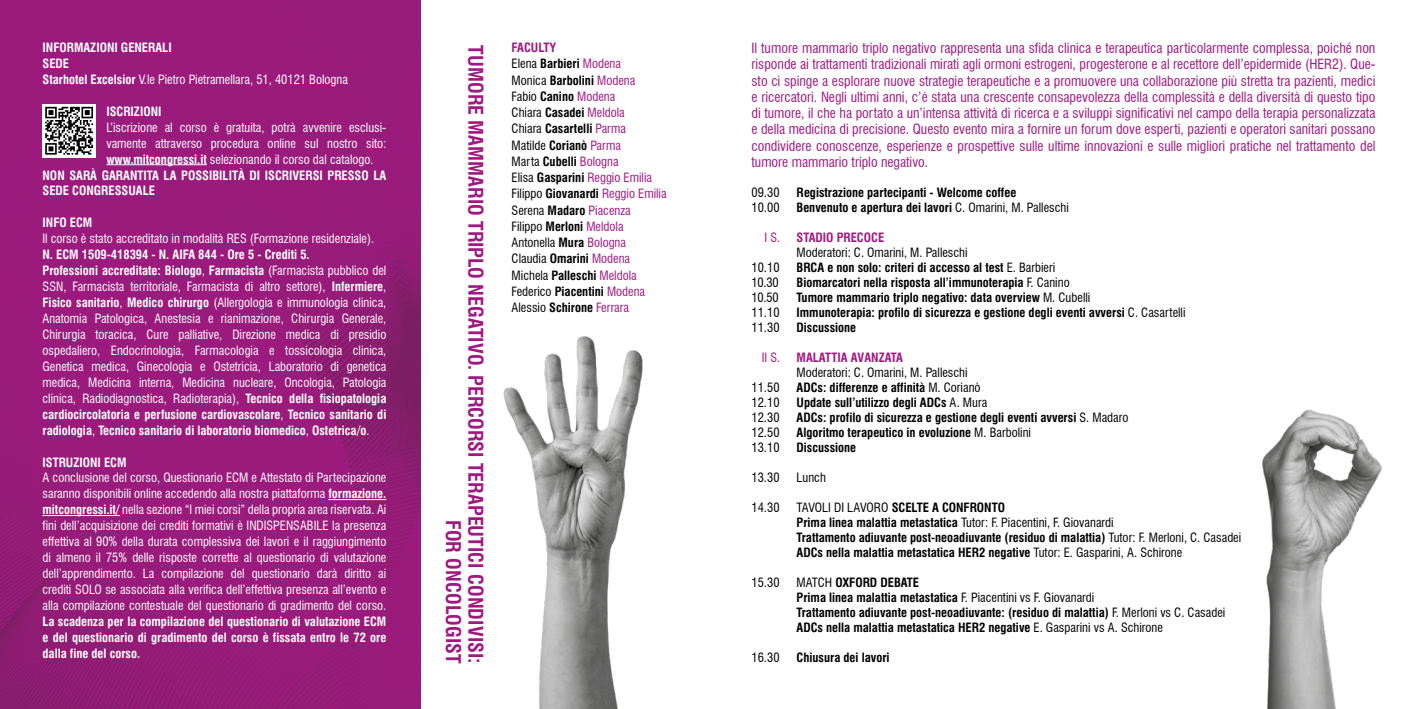
<style>
.page{position:relative;width:1418px;height:709px;background:#fff}
.page>*{position:absolute;margin:0;border:0;box-sizing:border-box;transform-origin:0 0}
.t1{font:700 condensed 19.75px/22.2px "Swiss 721 BT";letter-spacing:.005em;color:#a01881;text-align:right}
.t2{font:condensed 13.75px/16.2px "Swiss 721 BT";color:#a01881;text-align:justify}
.t3{font:condensed 12.5px/15.9px "Swiss 721 BT";color:#fff}
.t4{font:700 condensed 12.5px/16.2px "Swiss 721 BT";color:#000}
.t5{font:700 condensed 12.5px/16px "Swiss 721 BT";color:#fff}
.t6{font:condensed 12.5px "Swiss 721 BT";color:#000}
.t7{font:700 condensed 12.5px "Swiss 721 BT";color:#a01881}
.t8{font:condensed 12.5px "Swiss 721 BT";color:#a01881}
.s1{font-weight:400}
.s2{font-weight:700}
.s3{color:#a01881}
.s4{font-weight:400;color:#a01881}
</style>
<div class="page">
<img style="left:0;top:0;width:420px;height:709px">
<hr style="left:106px;top:164px;width:101px;height:1px;background:#fff">
<hr style="left:328px;top:499px;width:58px;height:1px;background:#fff">
<hr style="left:43px;top:515px;width:77px;height:1px;background:#fff">
<div style="left:43px;top:104px;width:53px;height:53px;background:#fff"></div>
<svg style="left:45px;top:107px;width:48px;height:48px"></svg>
<img style="left:503px;top:336px;width:140px;height:373px">
<img style="left:1262px;top:409px;width:120px;height:300px">
<p class="t5" style="left:43px;top:39px;width:307px">INFORMAZIONI GENERALI<br>SEDE<br>Starhotel Excelsior <span class="s1">V.le Pietro Pietramellara, 51, 40121 Bologna</span></p>
<p class="t5" style="left:106px;top:103px;width:57px">ISCRIZIONI</p>
<p class="t3" style="left:106px;top:119px;width:281px">L’iscrizione al corso è gratuita, potrà avvenire esclusi-</p>
<p class="t3" style="left:106px;top:135px;width:281px">vamente attraverso procedura online sul nostro sito:</p>
<p class="t3" style="left:106px;top:151px;width:269px"><span class="s2">www.mitcongressi.it</span> selezionando il corso dal catalogo.</p>
<p class="t5" style="left:43px;top:167px;width:345px">NON SARÀ GARANTITA LA POSSIBILITÀ DI ISCRIVERSI PRESSO LA</p>
<p class="t5" style="left:43px;top:183px;width:114px">SEDE CONGRESSUALE</p>
<p class="t5" style="left:43px;top:215px;width:51px">INFO ECM</p>
<p class="t3" style="left:43px;top:231px;width:333px">Il corso è stato accreditato in modalità RES (Formazione residenziale).</p>
<p class="t3" style="left:43px;top:247px;width:345px"><span class="s2">N. ECM 1509-418394 - N. AIFA 844 - Ore 5 - Crediti 5.<br>Professioni accreditate: Biologo</span>, <span class="s2">Farmacista</span> (Farmacista pubblico del SSN, Farmacista territoriale, Farmacista di altro settore), <span class="s2">Infermiere</span>, <span class="s2">Fisico sanitario</span>, <span class="s2">Medico chirurgo</span> (Allergologia e immunologia clinica, Anatomia Patologica, Anestesia e rianimazione, Chirurgia Generale, Chirurgia toracica, Cure palliative, Direzione medica di presidio ospedaliero, Endocrinologia, Farmacologia e tossicologia clinica, Genetica medica, Ginecologia e Ostetricia, Laboratorio di genetica medica, Medicina interna, Medicina nucleare, Oncologia, Patologia clinica, Radiodiagnostica, Radioterapia), <span class="s2">Tecnico della fisiopatologia cardiocircolatoria e perfusione cardiovascolare</span>, <span class="s2">Tecnico sanitario di radiologia</span>, <span class="s2">Tecnico sanitario di laboratorio biomedico</span>, <span class="s2">Ostetrica/o</span>.</p>
<p class="t5" style="left:43px;top:454px;width:86px">ISTRUZIONI ECM</p>
<p class="t3" style="left:43px;top:470px;width:345px;text-align:justify">A conclusione del corso, Questionario ECM e Attestato di Partecipazione saranno disponibili online accedendo alla nostra piattaforma <span class="s2">formazione. mitcongressi.it/</span> nella sezione “I miei corsi” della propria area riservata. Ai fini dell’acquisizione dei crediti formativi è INDISPENSABILE la presenza effettiva al 90% della durata complessiva dei lavori e il raggiungimento di almeno il 75% delle risposte corrette al questionario di valutazione dell’apprendimento. La compilazione del questionario darà diritto ai crediti SOLO se associata alla verifica dell’effettiva presenza all’evento e alla compilazione contestuale del questionario di gradimento del corso.</p>
<p class="t5" style="left:43px;top:613px;width:345px;text-align:justify">La scadenza per la compilazione del questionario di valutazione ECM e del questionario di gradimento del corso è fissata entro le 72 ore dalla fine del corso.</p>
<h1 class="t1" style="left:486px;top:45px;width:620px;rotate:90deg">TUMORE MAMMARIO TRIPLO NEGATIVO. PERCORSI TERAPEUTICI CONDIVISI:<br>FOR ONCOLOGIST</h1>
<p class="t4" style="left:511px;top:39px;width:156px"><span class="s3">FACULTY<br></span><span class="s1">Elena</span> Barbieri <span class="s4">Modena<br></span><span class="s1">Monica</span> Barbolini <span class="s4">Modena<br></span><span class="s1">Fabio</span> Canino <span class="s4">Modena<br></span><span class="s1">Chiara</span> Casadei <span class="s4">Meldola<br></span><span class="s1">Chiara</span> Casartelli <span class="s4">Parma<br></span><span class="s1">Matilde</span> Corianò <span class="s4">Parma<br></span><span class="s1">Marta</span> Cubelli <span class="s4">Bologna<br></span><span class="s1">Elisa</span> Gasparini <span class="s4">Reggio Emilia<br></span><span class="s1">Filippo</span> Giovanardi <span class="s4">Reggio Emilia<br></span><span class="s1">Serena</span> Madaro <span class="s4">Piacenza<br></span><span class="s1">Filippo</span> Merloni <span class="s4">Meldola<br></span><span class="s1">Antonella</span> Mura <span class="s4">Bologna<br></span><span class="s1">Claudia</span> Omarini <span class="s4">Modena<br></span><span class="s1">Michela</span> Palleschi <span class="s4">Meldola<br></span><span class="s1">Federico</span> Piacentini <span class="s4">Modena<br></span><span class="s1">Alessio</span> Schirone <span class="s4">Ferrara</span></p>
<p class="t2" style="left:751px;top:40px;width:625px">Il tumore mammario triplo negativo rappresenta una sfida clinica e terapeutica particolarmente complessa, poiché non risponde ai trattamenti tradizionali mirati agli ormoni estrogeni, progesterone e al recettore dell’epidermide (HER2). Que&shy;sto ci spinge a esplorare nuove strategie terapeutiche e a promuovere una collaborazione più stretta tra pazienti, medici e ricercatori. Negli ultimi anni, c’è stata una crescente consapevolezza della complessità e della diversità di questo tipo di tumore, il che ha portato a un’intensa attività di ricerca e a sviluppi significativi nel campo della terapia personalizzata e della medicina di precisione. Questo evento mira a fornire un forum dove esperti, pazienti e operatori sanitari possano condividere conoscenze, esperienze e prospettive sulle ultime innovazioni e sulle migliori pratiche nel trattamento del tumore mammario triplo negativo.</p>
<p class="t6" style="left:751px;top:185px;width:30px">09.30</p>
<p class="t4" style="left:796px;top:184px;width:221px">Registrazione partecipanti - Welcome coffee</p>
<p class="t6" style="left:751px;top:200px;width:30px">10.00</p>
<p class="t4" style="left:796px;top:199px;width:274px">Benvenuto e apertura dei lavori <span class="s1">C. Omarini, M. Palleschi</span></p>
<p class="t8" style="left:764px;top:230px;width:17px">I S.</p>
<p class="t7" style="left:796px;top:230px;width:89px">STADIO PRECOCE</p>
<p class="t6" style="left:796px;top:245px;width:172px">Moderatori: C. Omarini, M. Palleschi</p>
<p class="t6" style="left:751px;top:260px;width:30px">10.10</p>
<p class="t4" style="left:796px;top:259px;width:260px">BRCA e non solo: criteri di accesso al test <span class="s1">E. Barbieri</span></p>
<p class="t6" style="left:751px;top:275px;width:29px">10.30</p>
<p class="t4" style="left:796px;top:274px;width:275px">Biomarcatori nella risposta all’immunoterapia <span class="s1">F. Canino</span></p>
<p class="t6" style="left:751px;top:290px;width:29px">10.50</p>
<p class="t4" style="left:796px;top:289px;width:295px">Tumore mammario triplo negativo: data overview <span class="s1">M. Cubelli</span></p>
<p class="t6" style="left:751px;top:305px;width:30px">11.10</p>
<p class="t4" style="left:796px;top:304px;width:390px">Immunoterapia: profilo di sicurezza e gestione degli eventi avversi <span class="s1">C. Casartelli</span></p>
<p class="t6" style="left:751px;top:320px;width:30px">11.30</p>
<p class="t4" style="left:796px;top:319px;width:61px">Discussione</p>
<p class="t8" style="left:761px;top:350px;width:20px">II S.</p>
<p class="t7" style="left:796px;top:350px;width:108px">MALATTIA AVANZATA</p>
<p class="t6" style="left:796px;top:365px;width:172px">Moderatori: C. Omarini, M. Palleschi</p>
<p class="t6" style="left:751px;top:380px;width:30px">11.50</p>
<p class="t4" style="left:796px;top:379px;width:185px">ADCs: differenze e affinità <span class="s1">M. Corianò</span></p>
<p class="t6" style="left:751px;top:395px;width:30px">12.10</p>
<p class="t4" style="left:796px;top:394px;width:192px">Update sull’utilizzo degli ADCs <span class="s1">A. Mura</span></p>
<p class="t6" style="left:751px;top:410px;width:30px">12.30</p>
<p class="t4" style="left:796px;top:409px;width:333px">ADCs: profilo di sicurezza e gestione degli eventi avversi <span class="s1">S. Madaro</span></p>
<p class="t6" style="left:751px;top:425px;width:30px">12.50</p>
<p class="t4" style="left:796px;top:424px;width:236px">Algoritmo terapeutico in evoluzione <span class="s1">M. Barbolini</span></p>
<p class="t6" style="left:751px;top:440px;width:30px">13.10</p>
<p class="t4" style="left:796px;top:439px;width:61px">Discussione</p>
<p class="t6" style="left:751px;top:470px;width:30px">13.30</p>
<p class="t6" style="left:796px;top:470px;width:31px">Lunch</p>
<p class="t6" style="left:751px;top:500px;width:30px">14.30</p>
<p class="t4" style="left:796px;top:500px;width:446px;line-height:15px"><span class="s1">TAVOLI DI LAVORO</span> SCELTE A CONFRONTO<br>Prima linea malattia metastatica <span class="s1">Tutor: F. Piacentini, F. Giovanardi<br></span>Trattamento adiuvante post-neoadiuvante (residuo di malattia) <span class="s1">Tutor: F. Merloni, C. Casadei </span>ADCs nella malattia metastatica HER2 negative <span class="s1">Tutor: E. Gasparini, A. Schirone</span></p>
<p class="t6" style="left:751px;top:575px;width:30px">15.30</p>
<p class="t4" style="left:796px;top:575px;width:430px;line-height:15px"><span class="s1">MATCH</span> OXFORD DEBATE<br>Prima linea malattia metastatica <span class="s1">F. Piacentini vs F. Giovanardi<br></span>Trattamento adiuvante post-neoadiuvante: (residuo di malattia) <span class="s1">F. Merloni vs C. Casadei </span>ADCs nella malattia metastatica HER2 negative <span class="s1">E. Gasparini vs A. Schirone</span></p>
<p class="t6" style="left:751px;top:650px;width:30px">16.30</p>
<p class="t4" style="left:796px;top:649px;width:94px">Chiusura dei lavori</p>
</div>
